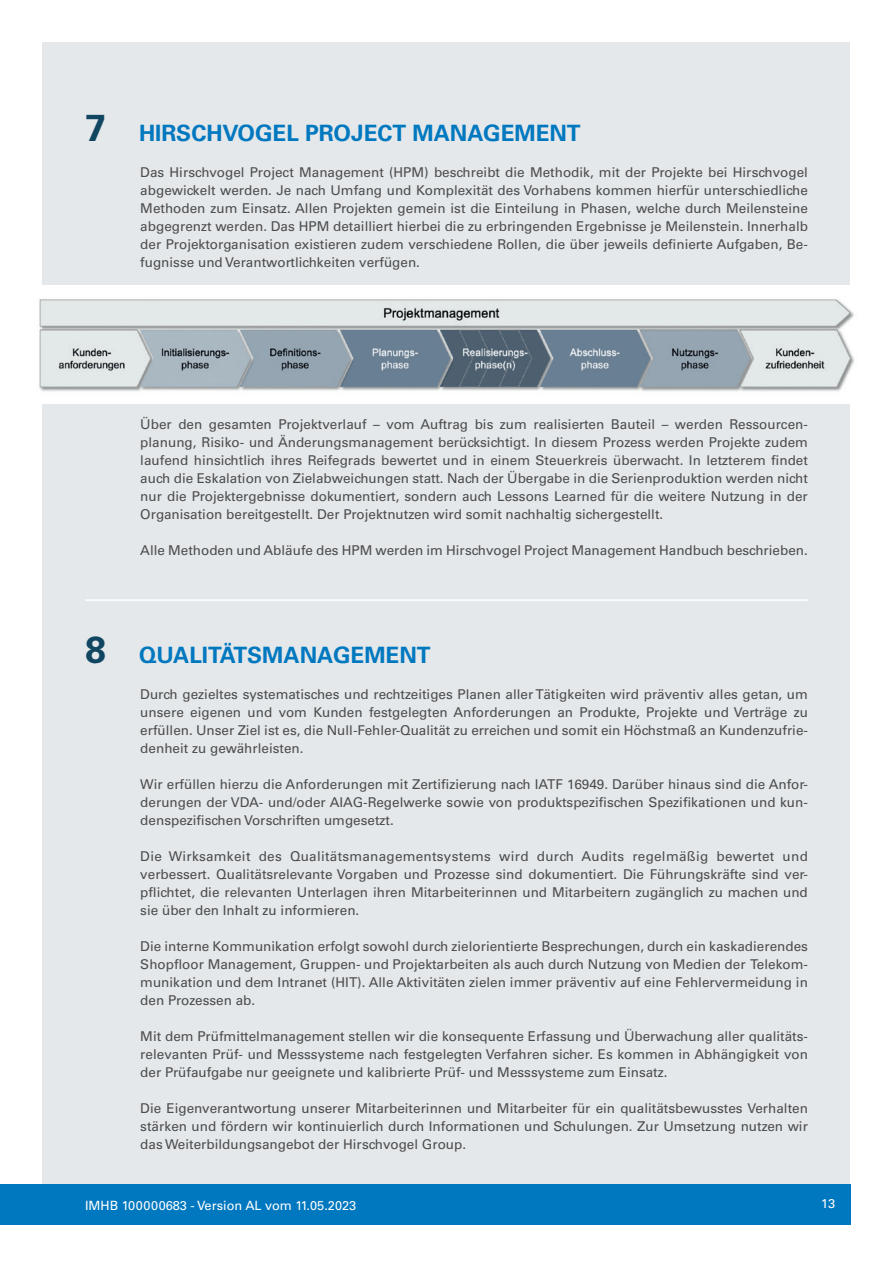
<style>
.page{position:relative;width:893px;height:1263px;background:#fff}
.page>*{position:absolute;margin:0;border:0;box-sizing:border-box;transform-origin:0 0}
.t1{font:700 22.5px "Univers LT Pro 65";color:#0078c0}
.t2{font:13.5px/18px "Univers LT Pro 55 Roman";color:#4b4c4d;text-align:justify}
.t3{font:12.75px "Univers LT Pro 55 Roman";color:#fff}
.s1{font-size:37.5px;color:#104661}
</style>
<div class="page">
<div style="left:43px;top:43px;width:807px;height:1180px;background:#e5e8ea"></div>
<div style="left:0;top:1184px;width:850px;height:41px;background:#0078c0"></div>
<div style="left:34px;top:285px;width:825px;height:119px;background:#fff"></div>
<img style="left:39px;top:299px;width:816px;height:93px">
<hr style="left:85px;top:599px;width:723px;height:2px;background:#fff">
<h1 class="t1" style="left:85px;top:117px;width:497px"><span class="s1">7</span> HIRSCHVOGEL PROJECT MANAGEMENT</h1>
<p class="t2" style="left:140px;top:163px;width:669px">Das Hirschvogel Project Management (HPM) beschreibt die Methodik, mit der Projekte bei Hirschvogel abgewickelt werden. Je nach Umfang und Komplexität des Vorhabens kommen hierfür unterschiedliche Methoden zum Einsatz. Allen Projekten gemein ist die Einteilung in Phasen, welche durch Meilensteine abgegrenzt werden. Das HPM detailliert hierbei die zu erbringenden Ergebnisse je Meilenstein. Innerhalb der Projektorganisation existieren zudem verschiedene Rollen, die über jeweils definierte Aufgaben, Be&shy;fugnisse und Verantwortlichkeiten verfügen.</p>
<p class="t2" style="left:140px;top:415px;width:669px">Über den gesamten Projektverlauf – vom Auftrag bis zum realisierten Bauteil – werden Ressourcen&shy;planung, Risiko- und Änderungsmanagement berücksichtigt. In diesem Prozess werden Projekte zudem laufend hinsichtlich ihres Reifegrads bewertet und in einem Steuerkreis überwacht. In letzterem findet auch die Eskalation von Zielabweichungen statt. Nach der Übergabe in die Serienproduktion werden nicht nur die Projektergebnisse dokumentiert, sondern auch Lessons Learned für die weitere Nutzung in der Organisation bereitgestellt. Der Projektnutzen wird somit nachhaltig sichergestellt.</p>
<p class="t2" style="left:140px;top:541px;width:669px">Alle Methoden und Abläufe des HPM werden im Hirschvogel Project Management Handbuch beschrieben.</p>
<h1 class="t1" style="left:85px;top:639px;width:347px"><span class="s1">8</span> QUALITÄTSMANAGEMENT</h1>
<p class="t2" style="left:140px;top:685px;width:669px">Durch gezieltes systematisches und rechtzeitiges Planen aller Tätigkeiten wird präventiv alles getan, um unsere eigenen und vom Kunden festgelegten Anforderungen an Produkte, Projekte und Verträge zu erfüllen. Unser Ziel ist es, die Null-Fehler-Qualität zu erreichen und somit ein Höchstmaß an Kundenzufrie&shy;denheit zu gewährleisten.</p>
<p class="t2" style="left:140px;top:775px;width:669px">Wir erfüllen hierzu die Anforderungen mit Zertifizierung nach IATF 16949. Darüber hinaus sind die Anfor&shy;derungen der VDA- und/oder AIAG-Regelwerke sowie von produktspezifischen Spezifikationen und kun&shy;denspezifischen Vorschriften umgesetzt.</p>
<p class="t2" style="left:140px;top:847px;width:669px">Die Wirksamkeit des Qualitätsmanagementsystems wird durch Audits regelmäßig bewertet und verbessert. Qualitätsrelevante Vorgaben und Prozesse sind dokumentiert. Die Führungskräfte sind ver&shy;pflichtet, die relevanten Unterlagen ihren Mitarbeiterinnen und Mitarbeitern zugänglich zu machen und sie über den Inhalt zu informieren.</p>
<p class="t2" style="left:140px;top:937px;width:669px">Die interne Kommunikation erfolgt sowohl durch zielorientierte Besprechungen, durch ein kaskadierendes Shopfloor Management, Gruppen- und Projektarbeiten als auch durch Nutzung von Medien der Telekom&shy;munikation und dem Intranet (HIT). Alle Aktivitäten zielen immer präventiv auf eine Fehlervermeidung in den Prozessen ab.</p>
<p class="t2" style="left:140px;top:1027px;width:669px">Mit dem Prüfmittelmanagement stellen wir die konsequente Erfassung und Überwachung aller qualitäts&shy;relevanten Prüf- und Messsysteme nach festgelegten Verfahren sicher. Es kommen in Abhängigkeit von der Prüfaufgabe nur geeignete und kalibrierte Prüf- und Messsysteme zum Einsatz.</p>
<p class="t2" style="left:140px;top:1099px;width:669px">Die Eigenverantwortung unserer Mitarbeiterinnen und Mitarbeiter für ein qualitätsbewusstes Verhalten stärken und fördern wir kontinuierlich durch Informationen und Schulungen. Zur Umsetzung nutzen wir das Weiterbildungsangebot der Hirschvogel Group.</p>
<p class="t3" style="left:85px;top:1196px;width:273px">IMHB 100000683 - Version AL vom 11.05.2023</p>
<p class="t3" style="left:821px;top:1194px;width:15px">13</p>
</div>
